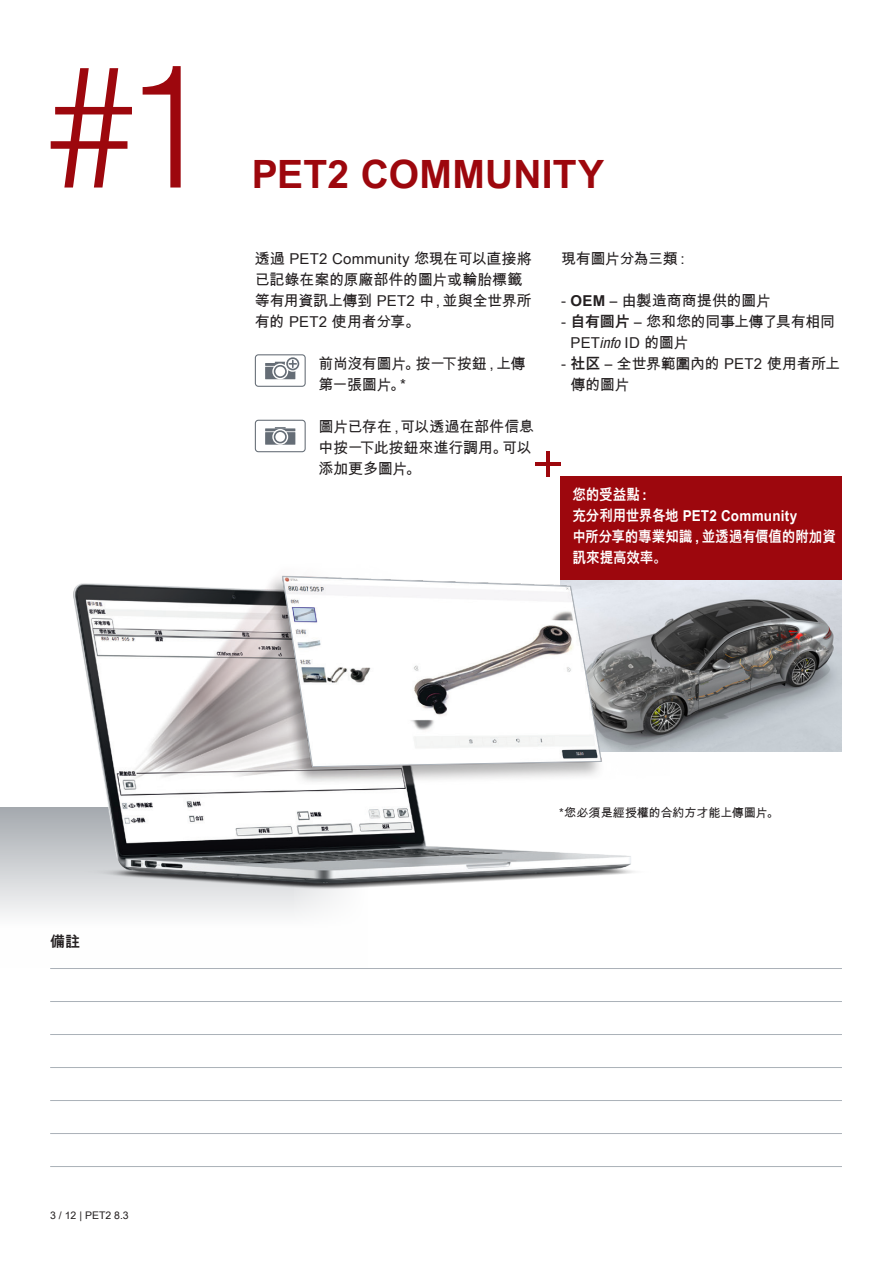
<style>
.page{position:relative;width:893px;height:1263px;background:#fff}
.page>*{position:absolute;margin:0;border:0;box-sizing:border-box;transform-origin:0 0}
.t1{font:300 condensed 171.45px "Helvetica Neue";color:#9d070d}
.t2{font:700 39px "Arial Unicode MS";letter-spacing:.005em;color:#9d070d}
.t3{font:15px/21px "Arial Unicode MS";letter-spacing:-.01em;color:#231f20}
.t4{font:700 15px/21px "Arial Unicode MS";letter-spacing:.005em;color:#fff;scale:.9 1}
.t5{font:15px/21px "Arial Unicode MS";letter-spacing:-.035em;color:#231f20}
.t6{font:15px "Arial Unicode MS";letter-spacing:-.03em;color:#231f20}
.t7{font:700 15px "Arial Unicode MS";color:#231f20}
.t8{font:12px "Arial Unicode MS";letter-spacing:.005em;color:#231f20}
.t9{font:10.5px "Arial Unicode MS";color:#231f20}
.s1{font-weight:700}
.s2{font-family:"Helvetica Neue";font-style:italic;font-stretch:condensed}
</style>
<div class="page">
<img style="left:669px;top:580px;width:173px;height:171px">
<div style="left:0;top:807px;width:415px;height:160px;background:linear-gradient(to bottom,#a9adb2,#fff)"></div>
<div style="left:294px;top:796px;width:152px;height:172px;background:#fff"></div>
<div style="left:561px;top:476px;width:281px;height:104px;background:#9d070d"></div>
<hr style="left:547px;top:451px;width:3px;height:25px;background:#9d070d">
<hr style="left:536px;top:462px;width:25px;height:3px;background:#9d070d">
<hr style="left:50px;top:968px;width:792px;height:1px;background:#aab1b8">
<hr style="left:50px;top:1001px;width:792px;height:1px;background:#aab1b8">
<hr style="left:50px;top:1034px;width:792px;height:1px;background:#aab1b8">
<hr style="left:50px;top:1067px;width:792px;height:1px;background:#aab1b8">
<hr style="left:50px;top:1100px;width:792px;height:1px;background:#aab1b8">
<hr style="left:50px;top:1133px;width:792px;height:1px;background:#aab1b8">
<hr style="left:50px;top:1166px;width:792px;height:1px;background:#aab1b8">
<div style="left:265px;top:432px;width:30px;height:13px;background:#656d76"></div>
<hr style="left:265px;top:428px;width:30px;height:3px;background:#656d76">
<svg style="left:275px;top:427px;width:11px;height:2px"></svg>
<svg style="left:272px;top:429px;width:16px;height:16px"></svg>
<div style="left:275px;top:431px;width:11px;height:12px;background:#fff;border-radius:50%"></div>
<div style="left:274px;top:430px;width:13px;height:13px;border:2px solid #656d76;border-radius:50%"></div>
<div style="left:255px;top:420px;width:51px;height:32px;border:1px solid #656d76;border-radius:3px"></div>
<div style="left:265px;top:367px;width:30px;height:12px;background:#656d76"></div>
<hr style="left:265px;top:363px;width:30px;height:3px;background:#656d76">
<svg style="left:272px;top:363px;width:16px;height:16px"></svg>
<div style="left:275px;top:366px;width:11px;height:11px;background:#fff;border-radius:50%"></div>
<div style="left:274px;top:365px;width:13px;height:13px;border:2px solid #656d76;border-radius:50%"></div>
<div style="left:255px;top:354px;width:51px;height:33px;border:1px solid #656d76;border-radius:3px"></div>
<svg style="left:285px;top:356px;width:16px;height:16px"></svg>
<div style="left:286px;top:357px;width:13px;height:13px;border:2px solid #656d76;border-radius:50%"></div>
<svg style="left:275px;top:360px;width:21px;height:7px"></svg>
<img style="left:45px;top:544px;width:624px;height:374px">
<svg style="left:282px;top:576px;width:320px;height:191px"></svg>
<h1 class="t1" style="left:50px;top:29px;width:165px">#1</h1>
<h2 class="t2" style="left:252px;top:146px;width:354px">PET2 COMMUNITY</h2>
<p class="t3" style="left:255px;top:248px;width:279px">透過 PET2 Community 您現在可以直接將已記錄在案的原廠部件的圖片或輪胎標籤等有用資訊上傳到 PET2 中，並與全世界所有的 PET2 使用者分享。</p>
<p class="t5" style="left:319px;top:353px;width:208px">前尚沒有圖片。按一下按鈕，上傳第一張圖片。*</p>
<p class="t3" style="left:319px;top:416px;width:217px">圖片已存在，可以透過在部件信息中按一下此按鈕來進行調用。可以添加更多圖片。</p>
<p class="t6" style="left:561px;top:248px;width:131px">現有圖片分為三類：</p>
<p class="t3" style="left:561px;top:290px;width:212px">- <span class="s1">OEM</span> – 由製造商商提供的圖片</p>
<p class="t3" style="left:571px;top:311px;width:266px;text-indent:-9px">- <span class="s1">自有圖片</span> – 您和您的同事上傳了具有相同<br>PET<span class="s2">info</span> ID 的圖片</p>
<p class="t3" style="left:571px;top:353px;width:271px;text-indent:-9px">- <span class="s1">社区</span> – 全世界範圍內的 PET2 使用者所上傳的圖片</p>
<p class="t4" style="left:572px;top:485px;width:294px">您的受益點：<br>充分利用世界各地 PET2 Community<br>中所分享的專業知識，並透過有價值的附加資訊來提高效率。</p>
<p class="t7" style="left:50px;top:931px;width:32px">備註</p>
<p class="t8" style="left:559px;top:804px;width:221px">*您必須是經授權的合約方才能上傳圖片。</p>
<p class="t9" style="left:50px;top:1208px;width:80px">3 / 12 | PET2 8.3</p>
</div>
